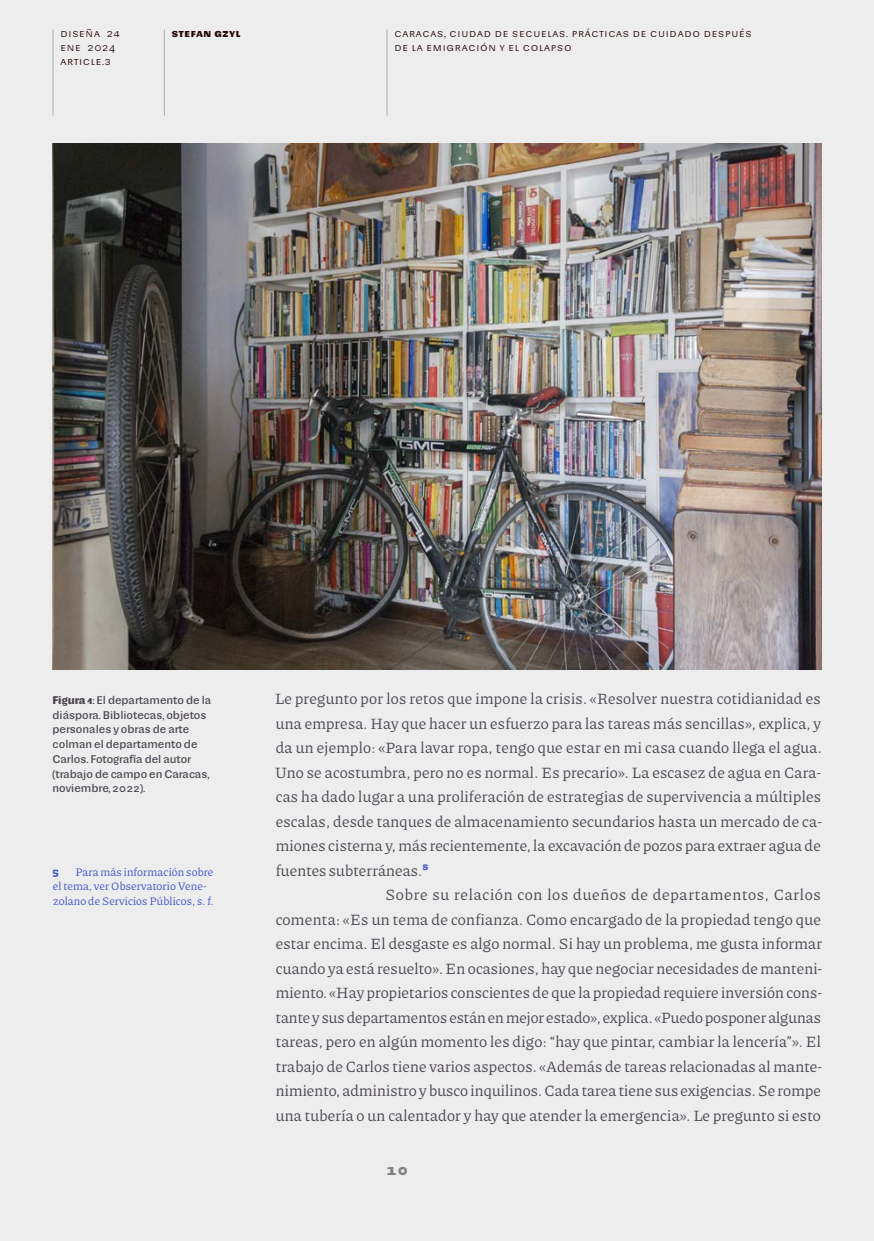
<style>
.page{position:relative;width:874px;height:1241px;background:#fff}
.page>*{position:absolute;margin:0;border:0;box-sizing:border-box;transform-origin:0 0}
.t1{font:15.75px "Piazzolla";letter-spacing:.01em;color:#4c4651}
.t2{font:15.75px "Piazzolla";letter-spacing:.045em;color:#4c4651}
.t3{font:700 14px "Sudamerican Grotesk";color:#828282}
.t4{font:11.55px/14.7px "Piazzolla";letter-spacing:.01em;color:#4354c7}
.t5{font:800 11.55px "Piazzolla";color:#4354c7}
.t6{font:10.5px/14.7px "Sudamerican Grotesk";color:#4c4651}
.t7{font:10.5px/14px "Sudamerican Grotesk";letter-spacing:.07em;color:#260808}
.t8{font:700 10.5px "Sudamerican Grotesk";letter-spacing:.07em;color:#260808}
.s1{font-weight:700}
.s2{font-weight:800;color:#4354c7}
</style>
<div class="page">
<div style="left:0;top:0;width:873px;height:1240px;background:#ededed"></div>
<hr style="left:52px;top:30px;width:1px;height:85px;background:#ababab">
<hr style="left:164px;top:30px;width:1px;height:85px;background:#ababab">
<hr style="left:386px;top:30px;width:1px;height:85px;background:#ababab">
<img style="left:52px;top:144px;width:769px;height:525px">
<p class="t7" style="left:60px;top:26px;width:61px">Diseña 24 ene 2024 article.3</p>
<p class="t8" style="left:172px;top:24px;width:70px">Stefan Gzyl</p>
<p class="t7" style="left:394px;top:26px;width:358px">Caracas, ciudad de secuelas. Prácticas de cuidado después de la emigración y el colapso</p>
<p class="t6" style="left:52px;top:692px;width:160px"><span class="s1">Figura 1</span>: El departamento de la diáspora. Bibliotecas, objetos personales y obras de arte colman el departamento de<br>Carlos. Fotografía del autor (trabajo de campo en Caracas, noviembre, 2022).</p>
<p class="t4" style="left:53px;top:863px;width:162px;text-indent:23px">Para más información sobre el tema, ver Observatorio Vene&shy;zolano de Servicios Públicos, s. f.</p>
<p class="t5" style="left:52px;top:863px;width:8px">5</p>
<p class="t1" style="left:275px;top:688px;width:547px">Le pregunto por los retos que impone la crisis. «Resolver nuestra cotidianidad es</p>
<p class="t1" style="left:276px;top:713px;width:546px">una empresa. Hay que hacer un esfuerzo para las tareas más sencillas», explica, y</p>
<p class="t1" style="left:275px;top:737px;width:547px">da un ejemplo: «Para lavar ropa, tengo que estar en mi casa cuando llega el agua.</p>
<p class="t1" style="left:275px;top:762px;width:547px">Uno se acostumbra, pero no es normal. Es precario». La escasez de agua en Cara-</p>
<p class="t1" style="left:275px;top:786px;width:546px">cas ha dado lugar a una proliferación de estrategias de supervivencia a múltiples</p>
<p class="t1" style="left:275px;top:811px;width:547px">escalas, desde tanques de almacenamiento secundarios hasta un mercado de ca-</p>
<p class="t1" style="left:276px;top:835px;width:546px">miones cisterna y, más recientemente, la excavación de pozos para extraer agua de</p>
<p class="t1" style="left:275px;top:860px;width:154px">fuentes subterráneas.<span class="s2">5</span></p>
<p class="t2" style="left:385px;top:884px;width:436px">Sobre su relación con los dueños de departamentos, Carlos</p>
<p class="t1" style="left:275px;top:909px;width:546px">comenta: «Es un tema de confianza. Como encargado de la propiedad tengo que</p>
<p class="t1" style="left:275px;top:933px;width:547px">estar encima. El desgaste es algo normal. Si hay un problema, me gusta informar</p>
<p class="t1" style="left:275px;top:958px;width:547px">cuando ya está resuelto». En ocasiones, hay que negociar necesidades de manteni-</p>
<p class="t1" style="left:275px;top:982px;width:547px">miento. «Hay propietarios conscientes de que la propiedad requiere inversión cons-</p>
<p class="t1" style="left:275px;top:1007px;width:546px">tante y sus departamentos están en mejor estado», explica. «Puedo posponer algunas</p>
<p class="t1" style="left:275px;top:1031px;width:546px">tareas, pero en algún momento les digo: “hay que pintar, cambiar la lencería”». El</p>
<p class="t1" style="left:275px;top:1056px;width:547px">trabajo de Carlos tiene varios aspectos. «Además de tareas relacionadas al mante-</p>
<p class="t1" style="left:275px;top:1080px;width:546px">nimiento, administro y busco inquilinos. Cada tarea tiene sus exigencias. Se rompe</p>
<p class="t1" style="left:276px;top:1105px;width:546px">una tubería o un calentador y hay que atender la emergencia». Le pregunto si esto</p>
<p class="t3" style="left:386px;top:1158px;width:23px">10</p>
</div>
